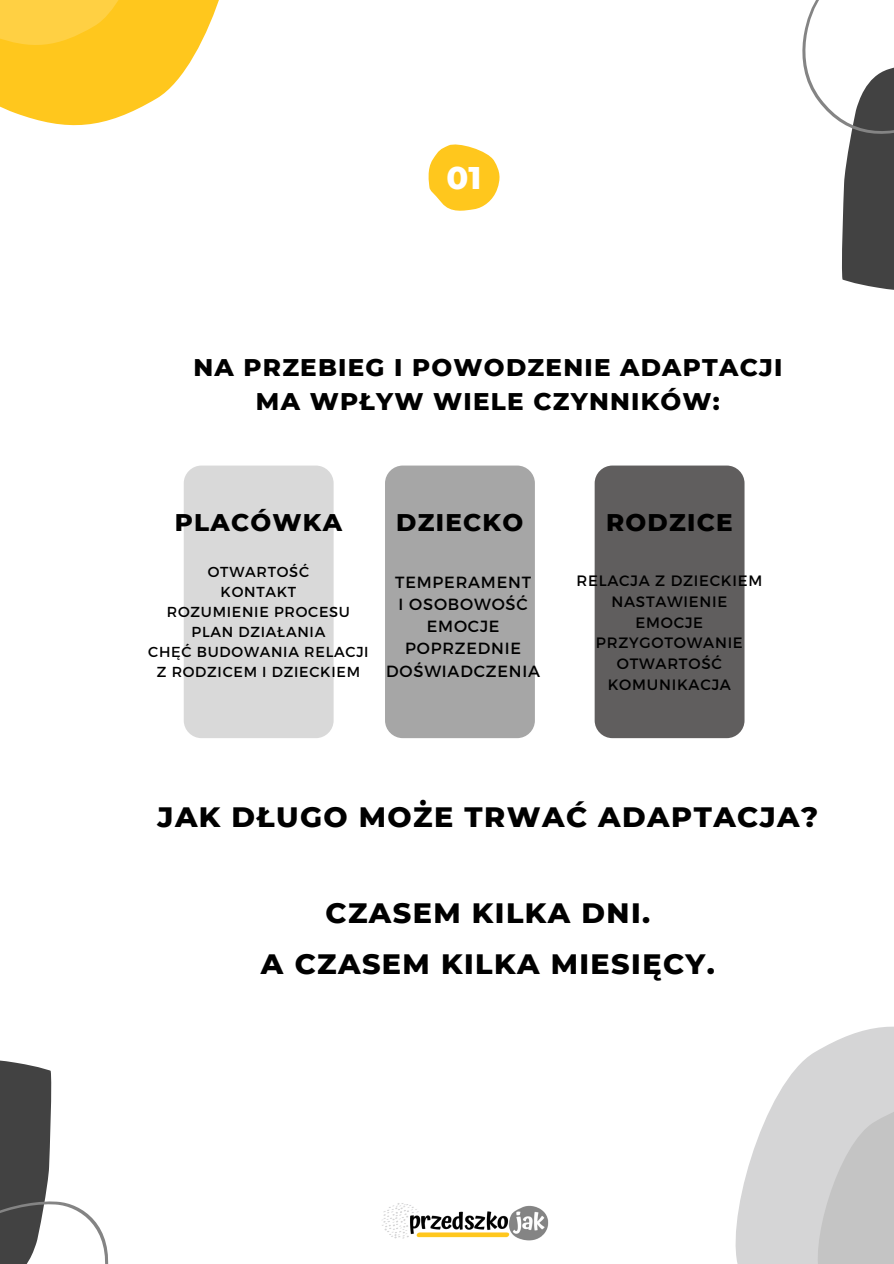
<style>
.page{position:relative;width:894px;height:1264px;background:#fff}
.page>*{position:absolute;margin:0;border:0;box-sizing:border-box;transform-origin:0 0}
.t1{font:800 31.95px "Montserrat";color:#fff}
.t2{font:800 28.65px "Montserrat";letter-spacing:.05em;color:#000}
.t3{font:800 24.75px/24.8px "Montserrat";color:#fff}
.t4{font:800 24.6px/34.2px "Montserrat";letter-spacing:.05em;color:#000;text-align:center}
.t5{font:16.2px/22.2px "Montserrat";letter-spacing:.05em;color:#000;text-align:center}
.t6{font:15px "Montserrat";letter-spacing:.05em;color:#000}
.t7{font:14.4px "Montserrat";letter-spacing:.05em;color:#000}
</style>
<div class="page">
<svg style="left:0;top:0;width:219px;height:126px"></svg>
<svg style="left:735px;top:1026px;width:158px;height:237px"></svg>
<svg style="left:0;top:1060px;width:109px;height:203px"></svg>
<svg style="left:802px;top:0;width:91px;height:290px"></svg>
<img style="left:382px;top:1203px;width:167px;height:38px">
<div style="left:184px;top:465px;width:149px;height:273px;background:#d9d9d9;border-radius:18px"></div>
<div style="left:594px;top:465px;width:150px;height:273px;background:#605e5e;border-radius:18px"></div>
<div style="left:385px;top:465px;width:149px;height:273px;background:#a6a6a6;border-radius:18px"></div>
<svg style="left:428px;top:144px;width:72px;height:67px"></svg>
<p class="t3" style="left:467px;top:160px;width:19px">0<br>1</p>
<p class="t1" style="left:446px;top:158px;width:36px">01</p>
<p class="t4" style="left:193px;top:350px;width:590px">NA PRZEBIEG I POWODZENIE ADAPTACJI<br>MA WPŁYW WIELE CZYNNIKÓW:</p>
<p class="t4" style="left:175px;top:505px;width:169px">PLACÓWKA</p>
<p class="t4" style="left:396px;top:505px;width:128px">DZIECKO</p>
<p class="t4" style="left:606px;top:505px;width:128px">RODZICE</p>
<p class="t7" style="left:208px;top:563px;width:103px">OTWARTOŚĆ</p>
<p class="t7" style="left:220px;top:583px;width:77px">KONTAKT</p>
<p class="t7" style="left:167px;top:602px;width:184px">ROZUMIENIE PROCESU</p>
<p class="t7" style="left:191px;top:622px;width:135px">PLAN DZIAŁANIA</p>
<p class="t7" style="left:148px;top:642px;width:222px">CHĘĆ BUDOWANIA RELACJI</p>
<p class="t7" style="left:157px;top:662px;width:205px">Z RODZICEM I DZIECKIEM</p>
<p class="t6" style="left:576px;top:571px;width:187px">RELACJA Z DZIECKIEM</p>
<p class="t6" style="left:611px;top:592px;width:117px">NASTAWIENIE</p>
<p class="t6" style="left:635px;top:612px;width:69px">EMOCJE</p>
<p class="t6" style="left:595px;top:633px;width:148px">PRZYGOTOWANIE</p>
<p class="t6" style="left:616px;top:654px;width:107px">OTWARTOŚĆ</p>
<p class="t6" style="left:607px;top:674px;width:125px">KOMUNIKACJA</p>
<p class="t5" style="left:395px;top:570px;width:137px">TEMPERAMENT</p>
<p class="t5" style="left:398px;top:592px;width:131px">I OSOBOWOŚĆ</p>
<p class="t5" style="left:426px;top:614px;width:74px">EMOCJE</p>
<p class="t5" style="left:386px;top:636px;width:155px">POPRZEDNIE<br>DOŚWIADCZENIA</p>
<p class="t2" style="left:158px;top:799px;width:662px">JAK DŁUGO MOŻE TRWAĆ ADAPTACJA?</p>
<p class="t2" style="left:325px;top:894px;width:326px">CZASEM KILKA DNI.</p>
<p class="t2" style="left:261px;top:946px;width:455px">A CZASEM KILKA MIESIĘCY.</p>
</div>
